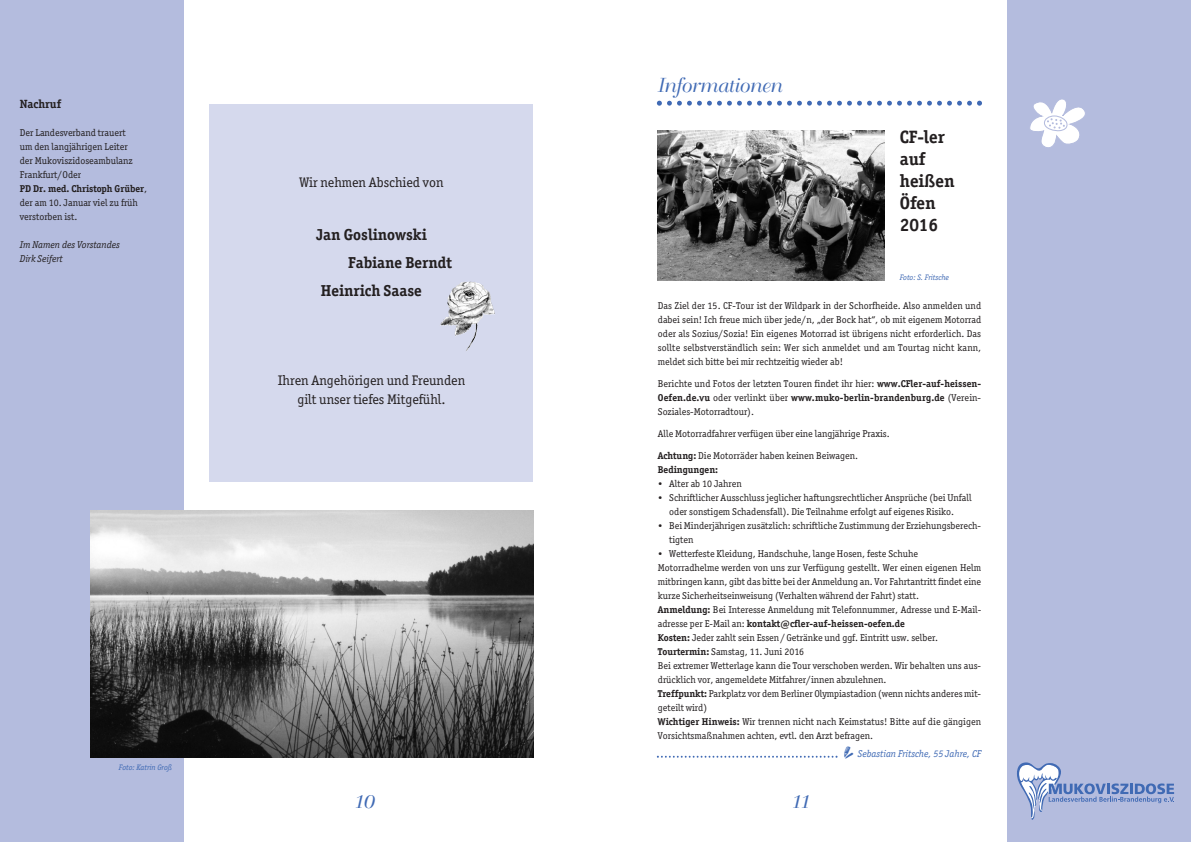
<style>
.page{position:relative;width:1191px;height:842px;background:#fff}
.page>*{position:absolute;margin:0;border:0;box-sizing:border-box;transform-origin:0 0}
.t1{font:20px "Bellevue";color:#406ab4}
.t2{font:20px "Bellevue";color:#406ab4;scale:1.08 1}
.t3{font:700 18px/22px "Officina Serif";color:#231f20}
.t4{font:700 16px "Officina Serif";color:#231f20}
.t5{font:14px/19px "Officina Serif";color:#231f20;text-align:center}
.t6{font:700 12px "Officina Serif";color:#231f20}
.t7{font:10px/14px "Officina Serif";color:#231f20}
.t8{font:italic 10px/14px "Officina Serif";color:#231f20}
.t9{font:italic 10px "Officina Serif";color:#406ab4}
.t10{font:italic 8px "Officina Serif";color:#406ab4}
.s1{font-weight:700}
.s2{font-family:"Adobe Garamond Pro";font-style:italic}
.s3{font-family:"Yodle";font-style:normal;font-size:20px}
</style>
<div class="page">
<div style="left:1006px;top:0;width:185px;height:842px;background:#b4bcde"></div>
<svg style="left:657px;top:101px;width:325px;height:5px"></svg>
<div style="left:0;top:0;width:184px;height:842px;background:#b4bcde"></div>
<svg style="left:657px;top:756px;width:180px;height:2px"></svg>
<svg style="left:1017px;top:762px;width:157px;height:58px"></svg>
<div style="left:210px;top:104px;width:323px;height:378px;background:#d5d9ed"></div>
<img style="left:454px;top:324px;width:24px;height:27px">
<img style="left:91px;top:510px;width:442px;height:247px">
<img style="left:658px;top:131px;width:226px;height:150px">
<svg style="left:1030px;top:99px;width:55px;height:49px"></svg>
<p class="t6" style="left:20px;top:97px;width:43px">Nachruf</p>
<p class="t7" style="left:20px;top:125px;width:129px">Der Landesverband trauert<br>um den langjährigen Leiter<br>der Mukoviszidoseambulanz<br>Frankfurt/Oder<br><span class="s1">PD Dr. med. Christoph Grüber</span>, der am 10. Januar viel zu früh verstorben ist.</p>
<p class="t8" style="left:20px;top:237px;width:101px">Im Namen des Vorstandes<br>Dirk Seifert</p>
<p class="t10" style="left:119px;top:763px;width:55px">Foto: Katrin Groß</p>
<h3 class="t5" style="left:299px;top:173px;width:146px">Wir nehmen Abschied von</h3>
<h3 class="t4" style="left:316px;top:225px;width:112px">Jan Goslinowski</h3>
<h3 class="t4" style="left:348px;top:253px;width:105px">Fabiane Berndt</h3>
<h3 class="t4" style="left:321px;top:281px;width:102px">Heinrich Saase</h3>
<h3 class="t5" style="left:278px;top:371px;width:189px">Ihren Angehörigen und Freunden gilt unser tiefes Mitgefühl.</h3>
<h1 class="t1" style="left:656px;top:76px;width:126px">Informationen</h1>
<h2 class="t3" style="left:899px;top:126px;width:57px">CF-ler auf heißen<br>Öfen<br>2016</h2>
<p class="t10" style="left:899px;top:273px;width:51px">Foto: S. Fritsche</p>
<p class="t7" style="left:658px;top:298px;width:325px;text-align:justify">Das Ziel der 15. CF-Tour ist der Wildpark in der Schorfheide. Also anmelden und dabei sein! Ich freue mich über jede/n, „der Bock hat“, ob mit eigenem Motorrad oder als Sozius/Sozia! Ein eigenes Motorrad ist übrigens nicht erforderlich. Das sollte selbstverständlich sein: Wer sich anmeldet und am Tourtag nicht kann, meldet sich bitte bei mir rechtzeitig wieder ab!</p>
<p class="t7" style="left:658px;top:376px;width:325px;text-align:justify">Berichte und Fotos der letzten Touren findet ihr hier: <span class="s1">www.CFler-auf-heissen-Oefen.de.vu</span> oder verlinkt über <span class="s1">www.muko-berlin-brandenburg.de</span> (Verein-Soziales-Motorradtour).</p>
<p class="t7" style="left:658px;top:426px;width:233px">Alle Motorradfahrer verfügen über eine langjährige Praxis.</p>
<p class="t7" style="left:658px;top:448px;width:202px"><span class="s1">Achtung:</span> Die Motorräder haben keinen Beiwagen.<br><span class="s1">Bedingungen:</span></p>
<p class="t7" style="left:658px;top:476px;width:85px"><span class="s2">•</span> Alter ab 10 Jahren</p>
<p class="t7" style="left:669px;top:490px;width:304px;text-indent:-11px"><span class="s2">•</span> Schriftlicher Ausschluss jeglicher haftungsrechtlicher Ansprüche (bei Unfall oder sonstigem Schadensfall). Die Teilnahme erfolgt auf eigenes Risiko.</p>
<p class="t7" style="left:669px;top:518px;width:313px;text-indent:-11px"><span class="s2">•</span> Bei Minderjährigen zusätzlich: schriftliche Zustimmung der Erziehungsberech&shy;tigten</p>
<p class="t7" style="left:658px;top:546px;width:325px"><span class="s2">•</span> Wetterfeste Kleidung, Handschuhe, lange Hosen, feste Schuhe Motorradhelme werden von uns zur Verfügung gestellt. Wer einen eigenen Helm mitbringen kann, gibt das bitte bei der Anmeldung an. Vor Fahrtantritt findet eine kurze Sicherheitseinweisung (Verhalten während der Fahrt) statt.<br><span class="s1">Anmeldung:</span> Bei Interesse Anmeldung mit Telefonnummer, Adresse und E-Mail&shy;adresse per E-Mail an: <span class="s1">kontakt@cfler-auf-heissen-oefen.de<br>Kosten:</span> Jeder zahlt sein Essen / Getränke und ggf. Eintritt usw. selber.<br><span class="s1">Tourtermin:</span> Samstag, 11. Juni 2016<br>Bei extremer Wetterlage kann die Tour verschoben werden. Wir behalten uns aus&shy;drücklich vor, angemeldete Mitfahrer/innen abzulehnen.<br><span class="s1">Treffpunkt:</span> Parkplatz vor dem Berliner Olympiastadion (wenn nichts anderes mit&shy;geteilt wird)<br><span class="s1">Wichtiger Hinweis:</span> Wir trennen nicht nach Keimstatus! Bitte auf die gängigen Vorsichtsmaßnahmen achten, evtl. den Arzt befragen.</p>
<p class="t9" style="left:839px;top:748px;width:143px"><span class="s3">d</span>Sebastian Fritsche, 55 Jahre, CF</p>
<h1 class="t2" style="left:352px;top:792px;width:21px">10</h1>
<h1 class="t2" style="left:789px;top:792px;width:20px">11</h1>
</div>
